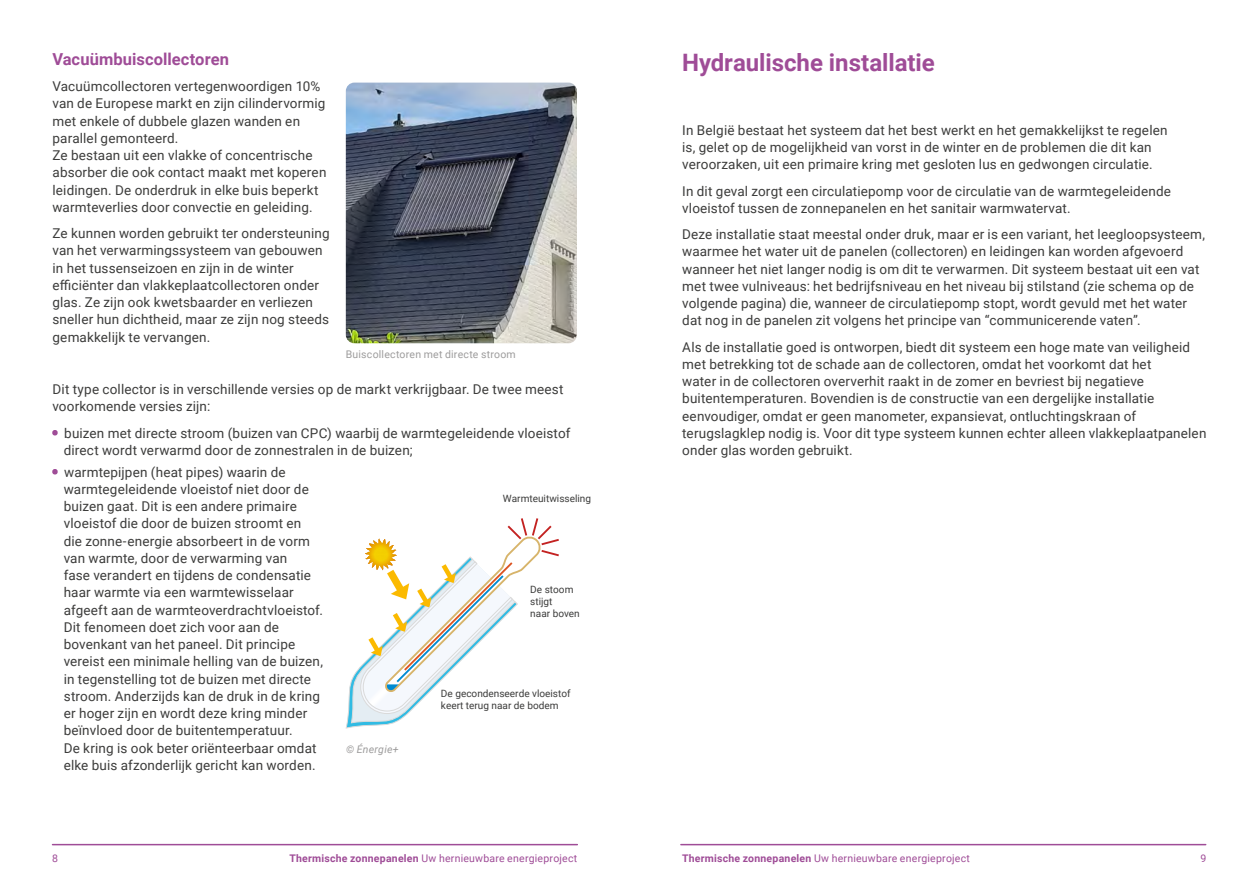
<style>
.page{position:relative;width:1259px;height:893px;background:#fff}
.page>*{position:absolute;margin:0;border:0;box-sizing:border-box;transform-origin:0 0}
.Titre01{font:700 24px "Roboto";color:#9f4c97}
.Titre02{font:700 16.5px "Roboto";letter-spacing:.005em;color:#9f4c97}
.Body{font:13.5px/17.2px "Roboto";letter-spacing:.01em;color:#3c3c3b}
.t1{font:10.5px "Roboto";letter-spacing:.02em;color:#9f4c97}
.Légende{font:10.5px "Roboto";letter-spacing:.02em;color:#9d9c9c}
.Copyright{font:italic 10.5px "Roboto";letter-spacing:.02em;color:#9d9c9c}
.t2{font:10.05px/12px "Roboto";color:#3c3c3b}
.s1{font-weight:700;color:#9f4c97}
.s2{font-weight:700}
</style>
<div class="page">
<hr style="left:52px;top:844px;width:525px;height:1px;background:#9f4c97">
<hr style="left:681px;top:844px;width:524px;height:1px;background:#9f4c97">
<img style="left:346px;top:83px;width:231px;height:260px">
<svg style="left:346px;top:518px;width:213px;height:211px"></svg>
<p class="Titre02" style="left:52px;top:47px;width:178px">Vacuümbuiscollectoren</p>
<p class="Body" style="left:52px;top:77px;width:275px">Vacuümcollectoren vertegenwoordigen 10% van de Europese markt en zijn cilindervormig met enkele of dubbele glazen wanden en parallel gemonteerd.<br>Ze bestaan uit een vlakke of concentrische absorber die ook contact maakt met koperen leidingen. De onderdruk in elke buis beperkt warmteverlies door convectie en geleiding.</p>
<p class="Body" style="left:52px;top:224px;width:279px">Ze kunnen worden gebruikt ter ondersteuning van het verwarmingssysteem van gebouwen in het tussenseizoen en zijn in de winter efficiënter dan vlakkeplaatcollectoren onder glas. Ze zijn ook kwetsbaarder en verliezen sneller hun dichtheid, maar ze zijn nog steeds gemakkelijk te vervangen.</p>
<p class="Body" style="left:52px;top:380px;width:512px">Dit type collector is in verschillende versies op de markt verkrijgbaar. De twee meest voorkomende versies zijn:</p>
<p class="Body" style="left:64px;top:424px;width:508px;text-indent:-11px"><span class="s1">•</span> buizen met directe stroom (buizen van CPC) waarbij de warmtegeleidende vloeistof direct wordt verwarmd door de zonnestralen in de buizen;</p>
<p class="Body" style="left:64px;top:463px;width:261px;text-indent:-11px"><span class="s1">•</span> warmtepijpen (heat pipes) waarin de warmtegeleidende vloeistof niet door de buizen gaat. Dit is een andere primaire vloeistof die door de buizen stroomt en<br>die zonne-energie absorbeert in de vorm van warmte, door de verwarming van<br>fase verandert en tijdens de condensatie haar warmte via een warmtewisselaar afgeeft aan de warmteoverdrachtvloeistof.<br>Dit fenomeen doet zich voor aan de bovenkant van het paneel. Dit principe vereist een minimale helling van de buizen, in tegenstelling tot de buizen met directe stroom. Anderzijds kan de druk in de kring er hoger zijn en wordt deze kring minder beïnvloed door de buitentemperatuur.<br>De kring is ook beter oriënteerbaar omdat elke buis afzonderlijk gericht kan worden.</p>
<p class="Légende" style="left:346px;top:347px;width:171px">Buiscollectoren met directe stroom</p>
<p class="t2" style="left:503px;top:493px;width:90px">Warmteuitwisseling</p>
<p class="t2" style="left:530px;top:583px;width:51px">De stoom stijgt<br>naar boven</p>
<p class="t2" style="left:441px;top:686px;width:131px">De gecondenseerde vloeistof keert terug naar de bodem</p>
<p class="Copyright" style="left:346px;top:742px;width:54px">© Énergie+</p>
<p class="Titre01" style="left:682px;top:45px;width:254px">Hydraulische installatie</p>
<p class="Body" style="left:682px;top:121px;width:487px">In België bestaat het systeem dat het best werkt en het gemakkelijkst te regelen is, gelet op de mogelijkheid van vorst in de winter en de problemen die dit kan veroorzaken, uit een primaire kring met gesloten lus en gedwongen circulatie.</p>
<p class="Body" style="left:682px;top:182px;width:490px">In dit geval zorgt een circulatiepomp voor de circulatie van de warmtegeleidende vloeistof tussen de zonnepanelen en het sanitair warmwatervat.</p>
<p class="Body" style="left:682px;top:225px;width:524px">Deze installatie staat meestal onder druk, maar er is een variant, het leegloopsysteem, waarmee het water uit de panelen (collectoren) en leidingen kan worden afgevoerd wanneer het niet langer nodig is om dit te verwarmen. Dit systeem bestaat uit een vat met twee vulniveaus: het bedrijfsniveau en het niveau bij stilstand (zie schema op de volgende pagina) die, wanneer de circulatiepomp stopt, wordt gevuld met het water dat nog in de panelen zit volgens het principe van “communicerende vaten”.</p>
<p class="Body" style="left:682px;top:338px;width:526px">Als de installatie goed is ontworpen, biedt dit systeem een hoge mate van veiligheid met betrekking tot de schade aan de collectoren, omdat het voorkomt dat het<br>water in de collectoren oververhit raakt in de zomer en bevriest bij negatieve buitentemperaturen. Bovendien is de constructie van een dergelijke installatie eenvoudiger, omdat er geen manometer, expansievat, ontluchtingskraan of terugslagklep nodig is. Voor dit type systeem kunnen echter alleen vlakkeplaatpanelen onder glas worden gebruikt.</p>
<p class="t1" style="left:52px;top:851px;width:7px">8</p>
<p class="t1" style="left:289px;top:851px;width:289px"><span class="s2">Thermische zonnepanelen</span> Uw hernieuwbare energieproject</p>
<p class="t1" style="left:682px;top:851px;width:289px"><span class="s2">Thermische zonnepanelen</span> Uw hernieuwbare energieproject</p>
<p class="t1" style="left:1200px;top:851px;width:7px">9</p>
</div>
